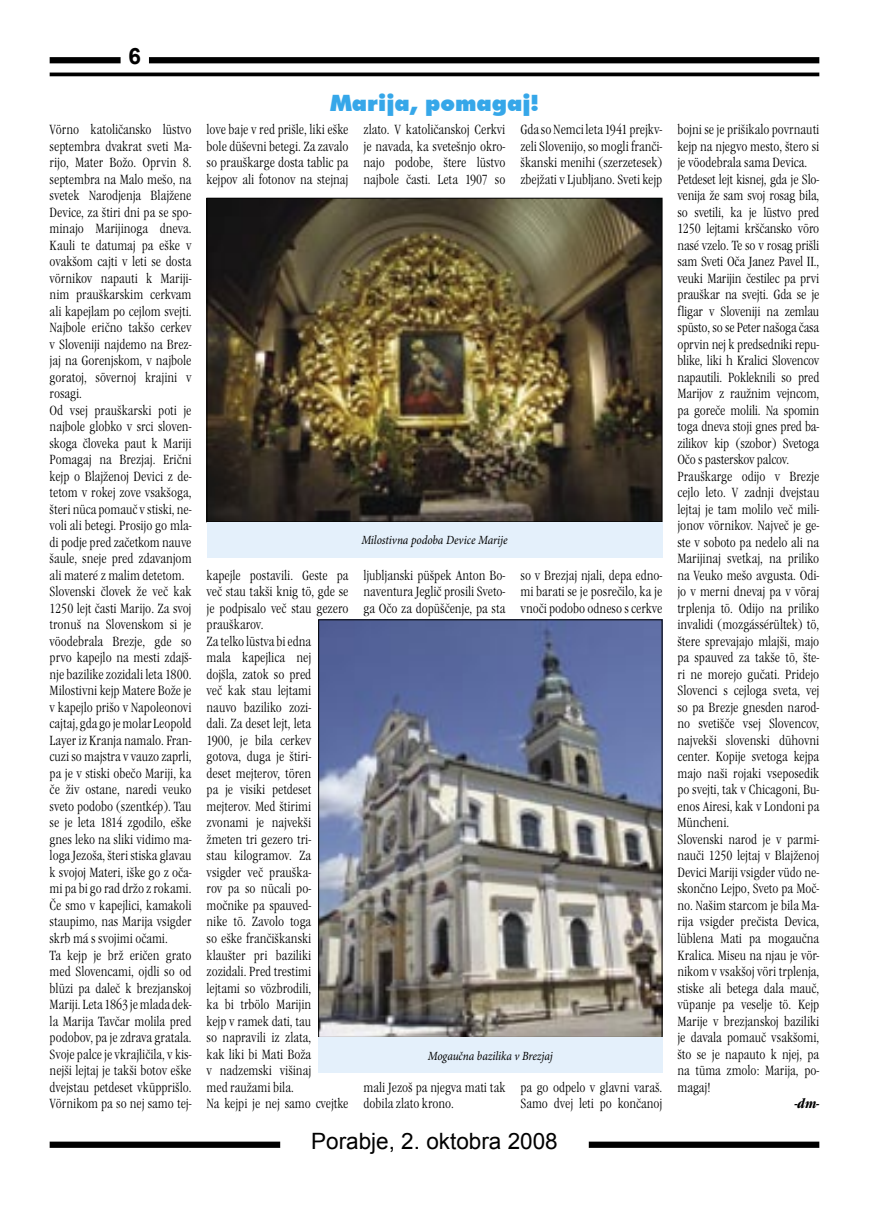
<style>
.page{position:relative;width:869px;height:1205px;background:#fff}
.page>*{position:absolute;margin:0;border:0;box-sizing:border-box;transform-origin:0 0}
.t1{font:22.5px "Arial";color:#000}
.t2{font:900 22.5px "Futura BT";color:#36a7e9}
.t3{font:700 22.5px "Arial";color:#000}
.t4{font:13.75px/16.5px "Garamond Itc TEE Ligh Cond";color:#000}
.t5{font:italic 700 condensed 13.75px "Garamond Itc TEE";color:#000}
.t6{font:italic 12.5px "Minion Pro";letter-spacing:-.005em;color:#000;scale:.9 1}
</style>
<div class="page">
<div style="left:50px;top:1141px;width:230px;height:7px;background:#000"></div>
<div style="left:588px;top:1141px;width:231px;height:7px;background:#000"></div>
<hr style="left:50px;top:73px;width:769px;height:3px;background:#000">
<div style="left:50px;top:57px;width:70px;height:6px;background:#000"></div>
<div style="left:149px;top:57px;width:670px;height:6px;background:#000"></div>
<img style="left:320px;top:621px;width:340px;height:414px">
<div style="left:318px;top:619px;width:344px;height:418px;border:1px solid #000"></div>
<div style="left:318px;top:1037px;width:344px;height:36px;background:#e4f0fb"></div>
<img style="left:208px;top:200px;width:452px;height:320px">
<div style="left:206px;top:198px;width:456px;height:324px;border:1px solid #000"></div>
<div style="left:206px;top:522px;width:456px;height:36px;background:#e4f0fb"></div>
<h1 class="t3" style="left:128px;top:41px;width:14px">6</h1>
<h1 class="t2" style="left:330px;top:90px;width:210px">Marija, pomagaj!</h1>
<p class="t4" style="left:50px;top:122px;width:143px">Vörno katoličansko lüstvo septembra dvakrat sveti Ma&shy;rijo, Mater Božo. Oprvin 8. septembra na Malo mešo, na svetek Narodjenja Blajžene<br>Device, za štiri dni pa se spo&shy;minajo Marijinoga dneva.<br>Kauli te datumaj pa eške v ovakšom cajti v leti se dosta vörnikov napauti k Mariji&shy;nim prauškarskim cerkvam ali kapejlam po cejlom svejti.<br>Najbole erično takšo cerkev v Sloveniji najdemo na Brez&shy;jaj na Gorenjskom, v najbole goratoj, sövernoj krajini v rosagi.<br>Od vsej prauškarski poti je najbole globko v srci sloven&shy;skoga človeka paut k Mariji<br>Pomagaj na Brezjaj. Erični kejp o Blajženoj Devici z de&shy;tetom v rokej zove vsakšoga, šteri nüca pomauč v stiski, ne&shy;voli ali betegi. Prosijo go mla&shy;di podje pred začetkom nauve šaule, sneje pred zdavanjom ali materé z malim detetom.<br>Slovenski človek že več kak<br>1250 lejt časti Marijo. Za svoj tronuš na Slovenskom si je vöodebrala Brezje, gde so prvo kapejlo na mesti zdajš&shy;nje bazilike zozidali leta 1800.<br>Milostivni kejp Matere Bože je v kapejlo prišo v Napoleonovi cajtaj, gda go je molar Leopold<br>Layer iz Kranja namalo. Fran&shy;cuzi so majstra v vauzo zaprli, pa je v stiski obečo Mariji, ka če živ ostane, naredi veuko sveto podobo (szentkép). Tau se je leta 1814 zgodilo, eške gnes leko na sliki vidimo ma&shy;loga Jezoša, šteri stiska glavau k svojoj Materi, iške go z oča&shy;mi pa bi go rad držo z rokami.<br>Če smo v kapejlici, kamakoli staupimo, nas Marija vsigder skrb má s svojimi očami.<br>Ta kejp je brž eričen grato med Slovencami, ojdli so od blüzi pa daleč k brezjanskoj<br>Mariji. Leta 1863 je mlada dek&shy;la Marija Tavčar molila pred podobov, pa je zdrava gratala.<br>Svoje palce je vkrajličila, v kis&shy;nejši lejtaj je takši botov eške dvejstau petdeset vküpprišlo.<br>Vörnikom pa so nej samo tej-</p>
<p class="t4" style="left:206px;top:122px;width:143px;text-align:justify">love baje v red prišle, liki eške bole düševni betegi. Za zavalo so prauškarge dosta tablic pa kejpov ali fotonov na stejnaj</p>
<p class="t4" style="left:206px;top:567px;width:143px">kapejle postavili. Geste pa več stau takši knig tö, gde se je podpisalo več stau gezero prauškarov.<br>Za telko lüstva bi edna<br>mala kapejlica nej<br>dojšla, zatok so pred<br>več kak stau lejtami<br>nauvo baziliko zozi-<br>dali. Za deset lejt, leta<br>1900, je bila cerkev gotova, duga je štiri-<br>deset mejterov, tören<br>pa je visiki petdeset mejterov. Med štirimi zvonami je najvekši žmeten tri gezero tri-<br>stau kilogramov. Za vsigder več prauška-<br>rov pa so nücali po&shy;močnike pa spauved-<br>nike tö. Zavolo toga<br>so eške frančiškanski klaušter pri baziliki zozidali. Pred trestimi<br>lejtami so vözbrodili,<br>ka bi trbölo Marijin<br>kejp v ramek dati, tau<br>so napravili iz zlata,<br>kak liki bi Mati Boža<br>v nadzemski višinaj<br>med raužami bila.<br>Na kejpi je nej samo cvejtke</p>
<p class="t4" style="left:363px;top:122px;width:143px;text-align:justify">zlato. V katoličanskoj Cerkvi je navada, ka svetešnjo okro&shy;najo podobe, štere lüstvo najbole časti. Leta 1907 so</p>
<p class="t4" style="left:520px;top:122px;width:143px;text-align:justify">Gda so Nemci leta 1941 prejkv&shy;zeli Slovenijo, so mogli franči&shy;škanski menihi (szerzetesek) zbejžati v Ljubljano. Sveti kejp</p>
<p class="t6" style="left:361px;top:533px;width:164px">Milostivna podoba Device Marije</p>
<p class="t4" style="left:363px;top:567px;width:143px;text-align:justify">ljubljanski püšpek Anton Bo&shy;naventura Jeglič prosili Sveto&shy;ga Očo za dopüščenje, pa sta</p>
<p class="t4" style="left:520px;top:567px;width:143px;text-align:justify">so v Brezjaj njali, depa edno&shy;mi barati se je posrečilo, ka je vnoči podobo odneso s cerkve</p>
<p class="t6" style="left:427px;top:1048px;width:140px">Mogaučna bazilika v Brezjaj</p>
<p class="t4" style="left:363px;top:1079px;width:143px">mali Jezoš pa njegva mati tak dobila zlato krono.</p>
<p class="t4" style="left:520px;top:1079px;width:143px">pa go odpelo v glavni varaš.<br>Samo dvej leti po končanoj</p>
<h1 class="t1" style="left:311px;top:1126px;width:248px">Porabje, 2. oktobra 2008</h1>
<p class="t4" style="left:677px;top:122px;width:143px">bojni se je prišikalo povrnauti kejp na njegvo mesto, štero si je vöodebrala sama Devica.<br>Petdeset lejt kisnej, gda je Slo&shy;venija že sam svoj rosag bila, so svetili, ka je lüstvo pred<br>1250 lejtami krščansko vöro nasé vzelo. Te so v rosag prišli sam Sveti Oča Janez Pavel II., veuki Marijin čestilec pa prvi prauškar na svejti. Gda se je fligar v Sloveniji na zemlau spüsto, so se Peter našoga časa oprvin nej k predsedniki repu&shy;blike, liki h Kralici Slovencov napautili. Pokleknili so pred<br>Marijov z raužnim vejncom, pa goreče molili. Na spomin toga dneva stoji gnes pred ba&shy;zilikov kip (szobor) Svetoga<br>Očo s pasterskov palcov.<br>Prauškarge odijo v Brezje cejlo leto. V zadnji dvejstau lejtaj je tam molilo več mili&shy;jonov vörnikov. Največ je ge&shy;ste v soboto pa nedelo ali na<br>Marijinaj svetkaj, na priliko na Veuko mešo avgusta. Odi&shy;jo v merni dnevaj pa v vöraj trplenja tö. Odijo na priliko invalidi (mozgássérültek) tö, štere sprevajajo mlajši, majo pa spauved za takše tö, šte&shy;ri ne morejo gučati. Pridejo<br>Slovenci s cejloga sveta, vej so pa Brezje gnesden narod&shy;no svetišče vsej Slovencov, najvekši slovenski dühovni center. Kopije svetoga kejpa majo naši rojaki vseposedik po svejti, tak v Chicagoni, Bu&shy;enos Airesi, kak v Londoni pa<br>Müncheni.<br>Slovenski narod je v parmi&shy;nauči 1250 lejtaj v Blajženoj<br>Devici Mariji vsigder vüdo ne&shy;skončno Lejpo, Sveto pa Moč&shy;no. Našim starcom je bila Ma&shy;rija vsigder prečista Devica, lüblena Mati pa mogaučna<br>Kralica. Miseu na njau je vör&shy;nikom v vsakšoj vöri trplenja, stiske ali betega dala mauč, vüpanje pa veselje tö. Kejp<br>Marije v brezjanskoj baziliki je davala pomauč vsakšomi, što se je napauto k njej, pa na tüma zmolo: Marija, po&shy;magaj!</p>
<p class="t5" style="left:794px;top:1095px;width:26px">-dm-</p>
</div>
